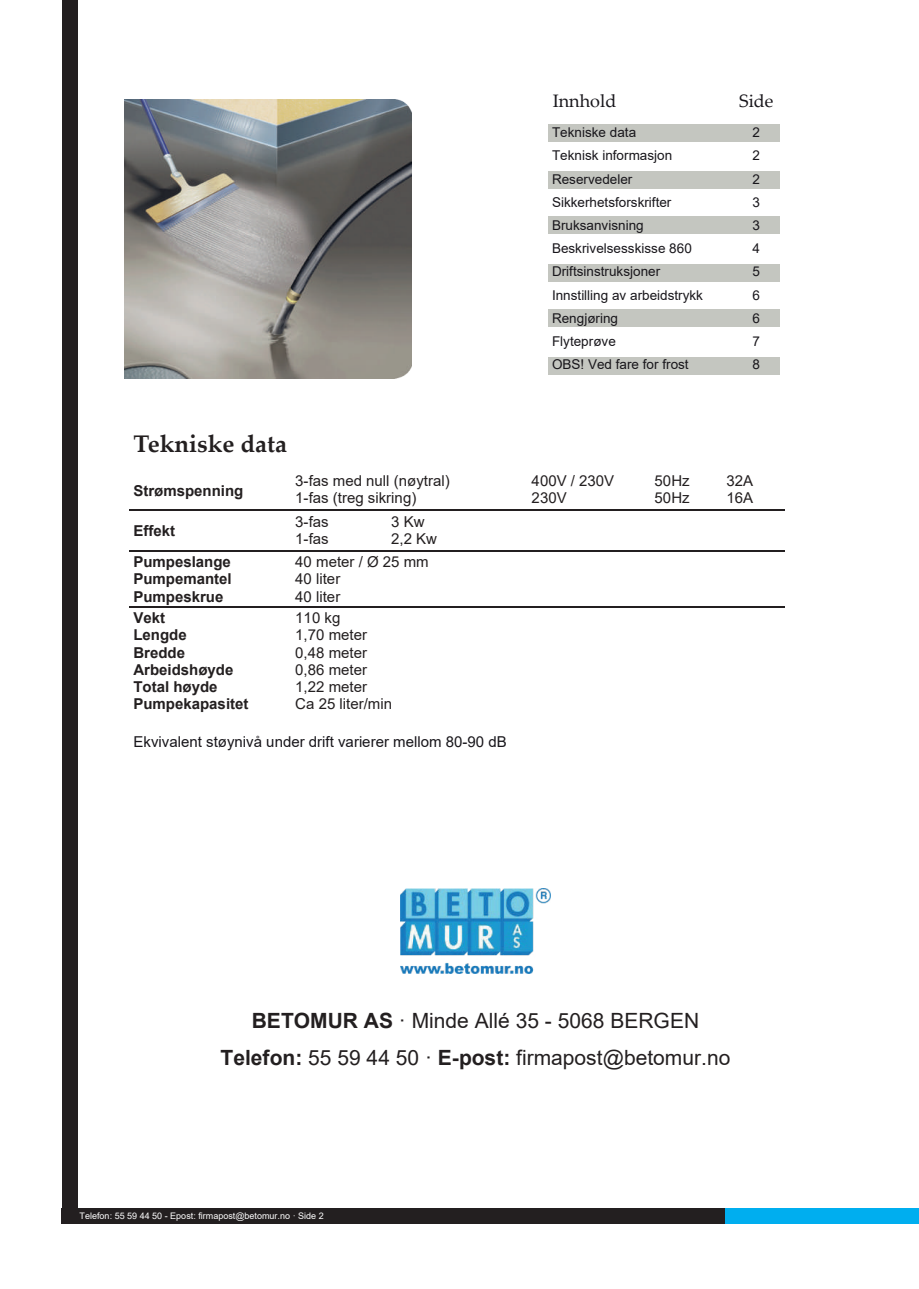
<style>
.page{position:relative;width:919px;height:1289px;background:#fff}
.page>*{position:absolute;margin:0;border:0;box-sizing:border-box;transform-origin:0 0}
.t1{font:700 24px "Palatino Linotype";color:#231f20}
.t2{font:21px/36.2px "Arial";color:#231f20;text-align:center}
.t3{font:18px "Palatino Linotype";color:#18161b}
.t4{font:15px/17.2px "Arial";color:#231f20}
.t5{font:700 15px/17.2px "Arial";color:#231f20;text-align:justify}
.t6{font:15px "Arial";color:#18161b}
.t7{font:13.5px/23.2px "Arial";color:#18161b}
.t8{font:9px "Arial";color:#fff}
.s1{font-weight:700}
</style>
<div class="page">
<div style="left:548px;top:171px;width:231px;height:18px;background:#c4c6c0"></div>
<div style="left:548px;top:216px;width:231px;height:18px;background:#c4c6c0"></div>
<div style="left:548px;top:264px;width:231px;height:18px;background:#c4c6c0"></div>
<div style="left:548px;top:309px;width:231px;height:18px;background:#c4c6c0"></div>
<div style="left:548px;top:357px;width:231px;height:17px;background:#c4c6c0"></div>
<div style="left:548px;top:124px;width:231px;height:18px;background:#c4c6c0"></div>
<div style="left:62px;top:1208px;width:663px;height:15px;background:#231f20"></div>
<div style="left:62px;top:0;width:15px;height:1221px;background:#231f20"></div>
<div style="left:725px;top:1208px;width:181px;height:15px;background:#00aeef"></div>
<div style="left:906px;top:1208px;width:12px;height:15px;background:#00aeef"></div>
<img style="left:124px;top:100px;width:288px;height:279px">
<hr style="left:129px;top:509px;width:162px;height:2px;background:#231f20">
<hr style="left:291px;top:509px;width:95px;height:2px;background:#231f20">
<hr style="left:386px;top:509px;width:141px;height:2px;background:#231f20">
<hr style="left:527px;top:509px;width:123px;height:2px;background:#231f20">
<hr style="left:650px;top:509px;width:71px;height:2px;background:#231f20">
<hr style="left:721px;top:509px;width:63px;height:2px;background:#231f20">
<hr style="left:129px;top:550px;width:162px;height:1px;background:#231f20">
<hr style="left:291px;top:550px;width:95px;height:1px;background:#231f20">
<hr style="left:386px;top:550px;width:141px;height:1px;background:#231f20">
<hr style="left:527px;top:550px;width:123px;height:1px;background:#231f20">
<hr style="left:650px;top:550px;width:71px;height:1px;background:#231f20">
<hr style="left:721px;top:550px;width:63px;height:1px;background:#231f20">
<hr style="left:129px;top:606px;width:162px;height:1px;background:#231f20">
<hr style="left:291px;top:606px;width:95px;height:1px;background:#231f20">
<hr style="left:386px;top:606px;width:141px;height:1px;background:#231f20">
<hr style="left:527px;top:606px;width:123px;height:1px;background:#231f20">
<hr style="left:650px;top:606px;width:71px;height:1px;background:#231f20">
<hr style="left:721px;top:606px;width:63px;height:1px;background:#231f20">
<img style="left:400px;top:888px;width:150px;height:85px">
<h1 class="t1" style="left:133px;top:434px;width:155px">Tekniske data</h1>
<h3 class="t3" style="left:552px;top:94px;width:65px">Innhold</h3>
<p class="t7" style="left:552px;top:122px;width:152px">Tekniske data<br>Teknisk informasjon<br>Reservedeler<br>Sikkerhetsforskrifter<br>Bruksanvisning<br>Beskrivelsesskisse 860<br>Driftsinstruksjoner<br>Innstilling av arbeidstrykk<br>Rengjøring<br>Flyteprøve<br>OBS! Ved fare for frost</p>
<h3 class="t3" style="left:739px;top:94px;width:36px">Side</h3>
<p class="t7" style="left:752px;top:122px;width:9px;text-align:justify">2<br>2<br>2<br>3<br>3<br>4<br>5<br>6<br>6<br>7<br>8</p>
<p class="t5" style="left:133px;top:483px;width:112px">Strømspenning</p>
<p class="t4" style="left:295px;top:473px;width:156px">3-fas med null (nøytral)<br>1-fas (treg sikring)</p>
<p class="t4" style="left:531px;top:473px;width:84px">400V / 230V<br>230V</p>
<p class="t4" style="left:654px;top:473px;width:37px">50Hz<br>50Hz</p>
<p class="t4" style="left:726px;top:473px;width:28px">32A<br>16A</p>
<p class="t5" style="left:133px;top:523px;width:43px">Effekt</p>
<p class="t4" style="left:295px;top:514px;width:35px">3-fas<br>1-fas</p>
<p class="t4" style="left:391px;top:514px;width:47px">3 Kw<br>2,2 Kw</p>
<p class="t5" style="left:133px;top:554px;width:100px">Pumpeslange Pumpemantel Pumpeskrue</p>
<p class="t4" style="left:295px;top:554px;width:135px">40 meter / Ø 25 mm<br>40 liter<br>40 liter</p>
<p class="t5" style="left:133px;top:610px;width:117px;text-align:left">Vekt<br>Lengde<br>Bredde<br>Arbeidshøyde<br>Total høyde<br>Pumpekapasitet</p>
<p class="t4" style="left:295px;top:610px;width:98px">110 kg<br>1,70 meter<br>0,48 meter<br>0,86 meter<br>1,22 meter<br>Ca 25 liter/min</p>
<p class="t6" style="left:133px;top:736px;width:374px">Ekvivalent støynivå under drift varierer mellom 80-90 dB</p>
<h2 class="t2" style="left:220px;top:1004px;width:511px"><span class="s1">BETOMUR AS</span> · Minde Allé 35 - 5068 BERGEN<br><span class="s1">Telefon:</span> 55 59 44 50 · <span class="s1">E-post:</span> firmapost@betomur.no</h2>
<p class="t8" style="left:80px;top:1212px;width:245px">Telefon: 55 59 44 50 - Epost: firmapost@betomur.no · Side 2</p>
</div>
